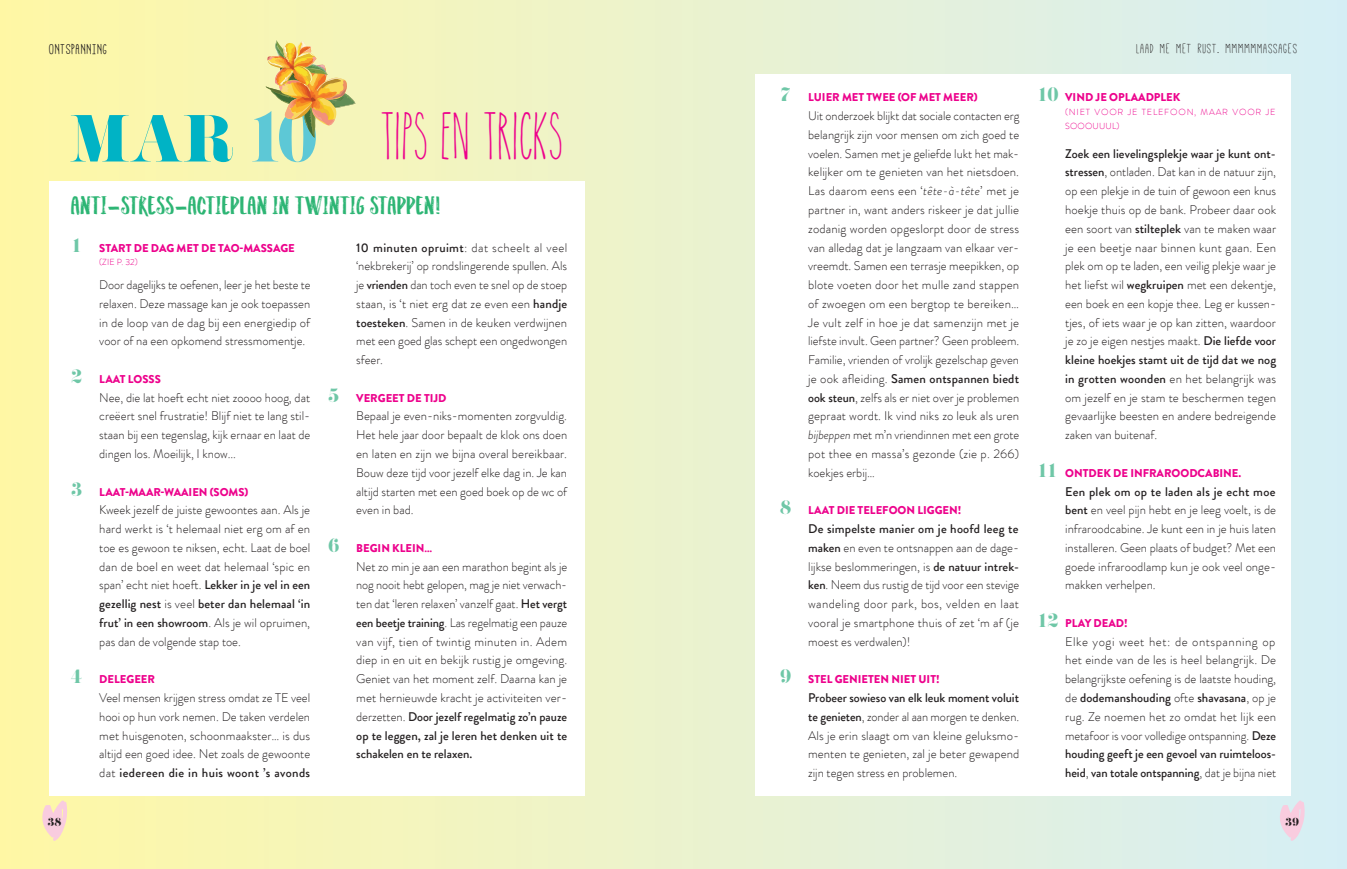
<style>
.page{position:relative;width:1347px;height:869px;background:#fff}
.page>*{position:absolute;margin:0;border:0;box-sizing:border-box;transform-origin:0 0}
.t1{font:47.38px "The Skinny";letter-spacing:.01em;color:#ed028c}
.t2{font:25px "Delish Pro Sketch";color:#2db574}
.t3{font:16.25px "Mathlete Bulky";letter-spacing:.06em;color:#231f20}
.t4{font:15px "Mathlete Skinny";letter-spacing:.06em;color:#231f20}
.t5{font:300 12.5px/18.8px "Brandon Grotesque";color:#231f20;text-align:justify}
.t6{font:900 11.25px "Brandon Grotesque";color:#ed028c}
.t7{font:11.25px "Pistilli";color:#231f20}
.t8{font:300 8.75px/13.8px "Brandon Grotesque";letter-spacing:.09em;color:#ed028c}
.s1{font-family:"Pistilli";font-size:59.25px;color:#00b3c5}
.s2{font-family:"Pistilli";font-size:68.12px;color:#5dc8d6}
.s3{font-family:"Pistilli";font-weight:400;font-size:18.75px;color:#6fc7a7}
.s4{font-weight:500}
.s5{font-style:italic}
</style>
<div class="page">
<div style="left:0;top:0;width:1346px;height:868px;background:linear-gradient(to right,#fff7a5,#d7eef5)"></div>
<div style="left:50px;top:181px;width:535px;height:614px;background:#fff"></div>
<img style="left:266px;top:40px;width:89px;height:98px">
<img style="left:275px;top:40px;width:22px;height:52px">
<div style="left:755px;top:74px;width:535px;height:721px;background:#fff"></div>
<svg style="left:39px;top:800px;width:29px;height:40px"></svg>
<svg style="left:1276px;top:800px;width:29px;height:40px"></svg>
<h3 class="t3" style="left:50px;top:41px;width:59px">ONTSPANNING</h3>
<p class="t4" style="left:1136px;top:41px;width:162px">LAAD ME MET RUST. MMMMMMASSAGES</p>
<h1 class="t1" style="left:70px;top:112px;width:496px"><span class="s1">MAR</span> <span class="s2">10</span> TIPS EN TRICKS</h1>
<h2 class="t2" style="left:71px;top:192px;width:371px">ANTI-STRESS-ACTIEPLAN IN TWINTIG STAPPEN!</h2>
<p class="t6" style="left:71px;top:239px;width:225px"><span class="s3">1</span> START DE DAG MET DE TAO-MASSAGE</p>
<p class="t8" style="left:99px;top:255px;width:40px">(ZIE P. 32)</p>
<p class="t5" style="left:99px;top:275px;width:213px">Door dagelijks te oefenen, leer je het beste te relaxen. Deze massage kan je ook toepassen in de loop van de dag bij een energiedip of voor of na een opkomend stressmomentje.</p>
<p class="t6" style="left:71px;top:371px;width:92px"><span class="s3">2</span> LAAT LOSSS</p>
<p class="t5" style="left:99px;top:388px;width:212px">Nee, die lat hoeft echt niet zoooo hoog, dat creëert snel frustratie! Blijf niet te lang stil&shy;staan bij een tegenslag, kijk ernaar en laat de dingen los. Moeilijk, I know...</p>
<p class="t6" style="left:71px;top:483px;width:179px"><span class="s3">3</span> LAAT-MAAR-WAAIEN (SOMS)</p>
<p class="t5" style="left:99px;top:500px;width:212px">Kweek jezelf de juiste gewoontes aan. Als je hard werkt is ‘t helemaal niet erg om af en toe es gewoon te niksen, echt. Laat de boel dan de boel en weet dat helemaal ‘spic en span’ echt niet hoeft. <span class="s4">Lekker in je vel in een gezellig nest</span> is veel <span class="s4">beter dan helemaal ‘in frut’ in een showroom</span>. Als je wil opruimen, pas dan de volgende stap toe.</p>
<p class="t6" style="left:71px;top:671px;width:86px"><span class="s3">4</span> DELEGEER</p>
<p class="t5" style="left:99px;top:688px;width:212px">Veel mensen krijgen stress omdat ze TE veel hooi op hun vork nemen. De taken verdelen met huisgenoten, schoonmaakster… is dus altijd een goed idee. Net zoals de gewoonte dat <span class="s4">iedereen die in huis woont ’s avonds</span></p>
<p class="t5" style="left:356px;top:238px;width:212px"><span class="s4">10 minuten opruimt</span>: dat scheelt al veel ‘nekbrekerij’ op rondslingerende spullen. Als je <span class="s4">vrienden</span> dan toch even te snel op de stoep staan, is ‘t niet erg dat ze even een <span class="s4">handje toesteken</span>. Samen in de keuken verdwijnen met een goed glas schept een ongedwongen sfeer.</p>
<p class="t6" style="left:328px;top:389px;width:120px"><span class="s3">5</span> VERGEET DE TIJD</p>
<p class="t5" style="left:356px;top:406px;width:212px">Bepaal je even-niks-momenten zorgvuldig.<br>Het hele jaar door bepaalt de klok ons doen en laten en zijn we bijna overal bereikbaar.<br>Bouw deze tijd voor jezelf elke dag in. Je kan altijd starten met een goed boek op de wc of even in bad.</p>
<p class="t6" style="left:328px;top:539px;width:106px"><span class="s3">6</span> BEGIN KLEIN…</p>
<p class="t5" style="left:356px;top:556px;width:213px">Net zo min je aan een marathon begint als je nog nooit hebt gelopen, mag je niet verwach&shy;ten dat ‘leren relaxen’ vanzelf gaat. <span class="s4">Het vergt een beetje training</span>. Las regelmatig een pauze van vijf, tien of twintig minuten in. Adem diep in en uit en bekijk rustig je omgeving.<br>Geniet van het moment zelf. Daarna kan je met hernieuwde kracht je activiteiten ver&shy;derzetten. <span class="s4">Door jezelf regelmatig zo’n pauze op te leggen, zal je leren het denken uit te schakelen en te relaxen.</span></p>
<p class="t7" style="left:48px;top:813px;width:16px">38</p>
<p class="t6" style="left:780px;top:89px;width:199px"><span class="s3">7</span> LUIER MET TWEE (OF MET MEER)</p>
<p class="t5" style="left:808px;top:106px;width:213px">Uit onderzoek blijkt dat sociale contacten erg belangrijk zijn voor mensen om zich goed te voelen. Samen met je geliefde lukt het mak&shy;kelijker om te genieten van het nietsdoen.<br>Las daarom eens een ‘<span class="s5">tête-à-tête</span>’ met je partner in, want anders riskeer je dat jullie zodanig worden opgeslorpt door de stress van alledag dat je langzaam van elkaar ver&shy;vreemdt. Samen een terrasje meepikken, op blote voeten door het mulle zand stappen of zwoegen om een bergtop te bereiken… Je vult zelf in hoe je dat samenzijn met je liefste invult. Geen partner? Geen probleem.<br>Familie, vrienden of vrolijk gezelschap geven je ook afleiding. <span class="s4">Samen ontspannen biedt ook steun</span>, zelfs als er niet over je problemen gepraat wordt. Ik vind niks zo leuk als uren <span class="s5">bijbeppen</span> met m’n vriendinnen met een grote pot thee en massa’s gezonde (zie p. 266) koekjes erbij…</p>
<p class="t6" style="left:780px;top:502px;width:183px"><span class="s3">8</span> LAAT DIE TELEFOON LIGGEN!</p>
<p class="t5" style="left:808px;top:519px;width:212px"><span class="s4">De simpelste manier om je hoofd leeg te maken</span> en even te ontsnappen aan de dage&shy;lijkse beslommeringen, is <span class="s4">de natuur intrek&shy;ken</span>. Neem dus rustig de tijd voor een stevige wandeling door park, bos, velden en laat vooral je smartphone thuis of zet ‘m af (je moest es verdwalen)!</p>
<p class="t6" style="left:780px;top:671px;width:161px"><span class="s3">9</span> STEL GENIETEN NIET UIT!</p>
<p class="t5" style="left:808px;top:688px;width:212px"><span class="s4">Probeer sowieso van elk leuk moment voluit te genieten</span>, zonder al aan morgen te denken.<br>Als je erin slaagt om van kleine geluksmo&shy;menten te genieten, zal je beter gewapend zijn tegen stress en problemen.</p>
<p class="t6" style="left:1036px;top:89px;width:145px"><span class="s3">10</span> VIND JE OPLAADPLEK</p>
<p class="t8" style="left:1065px;top:105px;width:212px">(NIET VOOR JE TELEFOON, MAAR VOOR JE<br>SOOOUUUL)</p>
<p class="t5" style="left:1065px;top:144px;width:212px"><span class="s4">Zoek een lievelingsplekje waar je kunt ont&shy;stressen</span>, ontladen. Dat kan in de natuur zijn, op een plekje in de tuin of gewoon een knus hoekje thuis op de bank. Probeer daar ook een soort van <span class="s4">stilteplek</span> van te maken waar je een beetje naar binnen kunt gaan. Een plek om op te laden, een veilig plekje waar je het liefst wil <span class="s4">wegkruipen</span> met een dekentje, een boek en een kopje thee. Leg er kussen&shy;tjes, of iets waar je op kan zitten, waardoor je zo je eigen nestjes maakt. <span class="s4">Die liefde voor kleine hoekjes stamt uit de tijd dat we nog in grotten woonden</span> en het belangrijk was om jezelf en je stam te beschermen tegen gevaarlijke beesten en andere bedreigende zaken van buitenaf.</p>
<p class="t6" style="left:1036px;top:464px;width:206px"><span class="s3">11</span> ONTDEK DE INFRAROODCABINE.</p>
<p class="t5" style="left:1065px;top:481px;width:212px"><span class="s4">Een plek om op te laden als je echt moe bent</span> en veel pijn hebt en je leeg voelt, is de infraroodcabine. Je kunt een in je huis laten installeren. Geen plaats of budget? Met een goede infraroodlamp kun je ook veel onge&shy;makken verhelpen.</p>
<p class="t6" style="left:1036px;top:614px;width:92px"><span class="s3">12</span> PLAY DEAD!</p>
<p class="t5" style="left:1065px;top:631px;width:212px">Elke yogi weet het: de ontspanning op het einde van de les is heel belangrijk. De belangrijkste oefening is de laatste houding, de <span class="s4">dodemanshouding</span> ofte <span class="s4">shavasana</span>, op je rug. Ze noemen het zo omdat het lijk een metafoor is voor volledige ontspanning. <span class="s4">Deze houding geeft je een gevoel van ruimteloos&shy;heid</span>, <span class="s4">van totale ontspanning</span>, dat je bijna niet</p>
<p class="t7" style="left:1285px;top:813px;width:16px">39</p>
</div>
